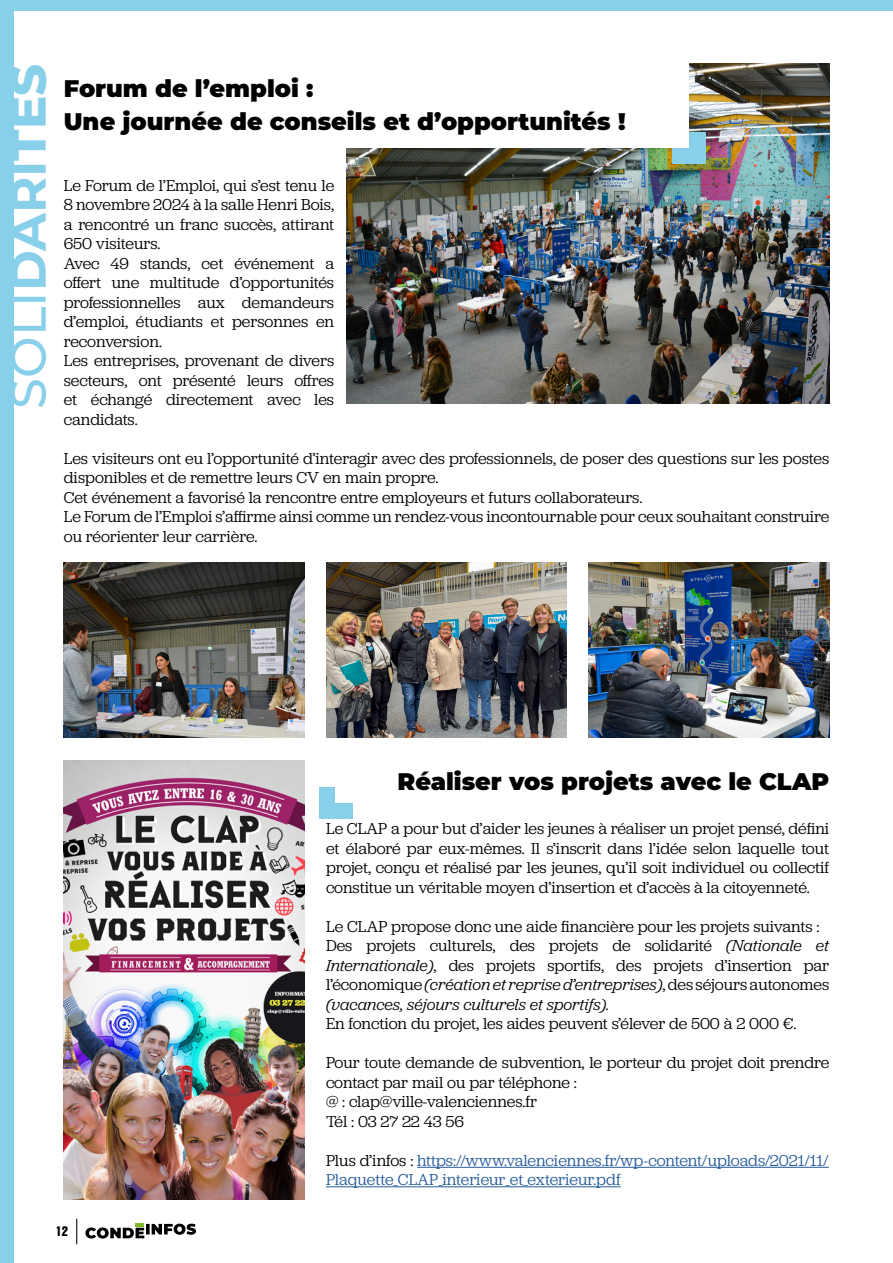
<style>
.page{position:relative;width:893px;height:1263px;background:#fff}
.page>*{position:absolute;margin:0;border:0;box-sizing:border-box;transform-origin:0 0}
.t1{font:500 49.5px "Montserrat";color:#88d0ea}
.t2{font:900 24px/33px "Montserrat";color:#000}
.t3{font:16.5px/19.5px "Jubilat";color:#000}
.t4{font:16.5px/19.5px "Jubilat";color:#275b9b}
.t5{font:900 13.5px "Nimbus San Con L";color:#000}
.s1{font-weight:700}
.s2{font-weight:800}
.s3{font-style:italic}
.s4{color:#000}
</style>
<div class="page">
<img style="left:347px;top:64px;width:482px;height:340px">
<div style="left:672px;top:132px;width:33px;height:32px;background:#88d0ea"></div>
<div style="left:64px;top:63px;width:625px;height:85px;background:#fff"></div>
<div style="left:319px;top:787px;width:33px;height:31px;background:#88d0ea"></div>
<div style="left:336px;top:760px;width:493px;height:43px;background:#fff"></div>
<img style="left:64px;top:563px;width:241px;height:175px">
<img style="left:326px;top:563px;width:241px;height:175px">
<img style="left:588px;top:563px;width:241px;height:175px">
<hr style="left:417px;top:1167px;width:412px;height:1px;background:#275b9b">
<hr style="left:326px;top:1186px;width:295px;height:1px;background:#275b9b">
<img style="left:64px;top:760px;width:241px;height:439px">
<div style="left:0;top:0;width:13px;height:1263px;background:#88d0ea"></div>
<svg style="left:76px;top:1219px;width:1px;height:25px"></svg>
<div style="left:0;top:0;width:892px;height:11px;background:#88d0ea"></div>
<svg style="left:85px;top:1224px;width:111px;height:14px"></svg>
<h1 class="t1" style="left:-6px;top:408px;width:346px;rotate:-90deg">SOLI<span class="s1">DARI</span><span class="s2">TÉS</span></h1>
<h2 class="t2" style="left:64px;top:71px;width:563px">Forum de l’emploi :<br>Une journée de conseils et d’opportunités !</h2>
<p class="t3" style="left:64px;top:175px;width:272px">Le Forum de l’Emploi, qui s’est tenu le<br>8 novembre 2024 à la salle Henri Bois, a rencontré un franc succès, attirant<br>650 visiteurs.<br>Avec 49 stands, cet événement a offert une multitude d’opportunités professionnelles aux demandeurs d’emploi, étudiants et personnes en reconversion.<br>Les entreprises, provenant de divers secteurs, ont présenté leurs offres et échangé directement avec les candidats.</p>
<p class="t3" style="left:64px;top:448px;width:767px">Les visiteurs ont eu l’opportunité d’interagir avec des professionnels, de poser des questions sur les postes disponibles et de remettre leurs CV en main propre.<br>Cet événement a favorisé la rencontre entre employeurs et futurs collaborateurs.<br>Le Forum de l’Emploi s’affirme ainsi comme un rendez-vous incontournable pour ceux souhaitant construire ou réorienter leur carrière.</p>
<p class="t5" style="left:55px;top:1221px;width:14px">12</p>
<h2 class="t2" style="left:397px;top:763px;width:433px">Réaliser vos projets avec le CLAP</h2>
<p class="t3" style="left:326px;top:818px;width:505px;text-align:justify">Le CLAP a pour but d’aider les jeunes à réaliser un projet pensé, défini et élaboré par eux-mêmes. Il s’inscrit dans l’idée selon laquelle tout projet, conçu et réalisé par les jeunes, qu’il soit individuel ou collectif constitue un véritable moyen d’insertion et d’accès à la citoyenneté.</p>
<p class="t3" style="left:326px;top:916px;width:505px">Le CLAP propose donc une aide financière pour les projets suivants :<br>Des projets culturels, des projets de solidarité <span class="s3">(Nationale et Internationale)</span>, des projets sportifs, des projets d’insertion par l’économique <span class="s3">(création et reprise d’entreprises)</span>, des séjours autonomes <span class="s3">(vacances, séjours culturels et sportifs).</span></p>
<p class="t3" style="left:326px;top:1013px;width:472px">En fonction du projet, les aides peuvent s’élever de 500 à 2 000 €.</p>
<p class="t3" style="left:326px;top:1052px;width:505px">Pour toute demande de subvention, le porteur du projet doit prendre contact par mail ou par téléphone :<br>@ : clap@ville-valenciennes.fr<br>Tél : 03 27 22 43 56</p>
<p class="t4" style="left:326px;top:1150px;width:504px"><span class="s4">Plus d’infos :</span> https://www.valenciennes.fr/wp-content/uploads/2021/11/<br>Plaquette_CLAP_interieur_et_exterieur.pdf</p>
</div>
